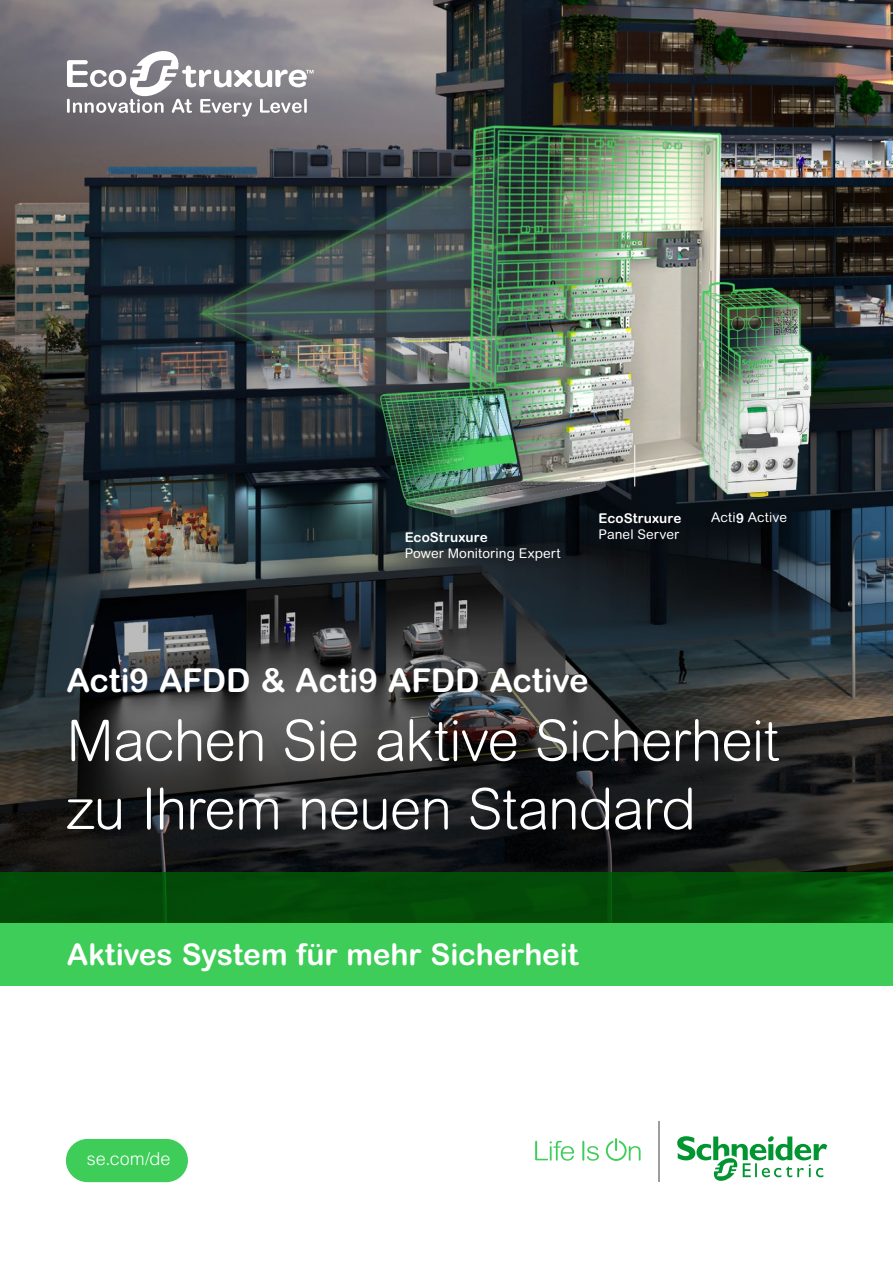
<style>
.page{position:relative;width:893px;height:1263px;background:#fff}
.page>*{position:absolute;margin:0;border:0;box-sizing:border-box;transform-origin:0 0}
.t1{font:300 57px/68.4px "Arial Rounded MT Pro";letter-spacing:-.015em;color:#fff}
.t2{font:700 33px "Arial Rounded MT Pro";letter-spacing:-.015em;color:#fff}
.t3{font:700 30px "Arial Rounded MT Pro";letter-spacing:-.005em;color:#fff}
.t4{font:300 18px "Arial MT Pro";letter-spacing:-.005em;color:#fff}
.t5{font:13.5px "Arial Rounded MT Pro";letter-spacing:.01em;color:#fff}
.t6{font:700 13.5px "Arial Rounded MT Pro";letter-spacing:.005em;color:#fff}
.s1{font-weight:700}
</style>
<div class="page">
<img style="left:0;top:0;width:893px;height:872px">
<svg style="left:67px;top:48px;width:247px;height:69px"></svg>
<svg style="left:0;top:872px;width:893px;height:113px;background:#229334"></svg>
<svg style="left:535px;top:1141px;width:39px;height:20px"></svg>
<svg style="left:582px;top:1141px;width:17px;height:20px"></svg>
<svg style="left:606px;top:1138px;width:34px;height:23px"></svg>
<hr style="left:658px;top:1121px;width:1px;height:60px;background:#9d9d9c">
<svg style="left:677px;top:1136px;width:150px;height:45px"></svg>
<div style="left:66px;top:1139px;width:122px;height:43px;background:#3dcd58;border-radius:22px"></div>
<div style="left:626px;top:438px;width:17px;height:55px;background:#9fa0a4;opacity:.75"></div>
<hr style="left:634px;top:445px;width:1px;height:41px;background:#fff">
<p class="t6" style="left:598px;top:510px;width:84px">EcoStruxure</p>
<p class="t5" style="left:711px;top:510px;width:77px">Acti<span class="s1">9</span> Active</p>
<p class="t6" style="left:405px;top:529px;width:84px">EcoStruxure</p>
<p class="t5" style="left:598px;top:526px;width:82px">Panel Server</p>
<p class="t5" style="left:405px;top:545px;width:157px">Power Monitoring Expert</p>
<p class="t2" style="left:66px;top:660px;width:524px">Acti9 AFDD &amp; Acti9 AFDD Active</p>
<p class="t1" style="left:66px;top:709px;width:714px">Machen Sie aktive Sicherheit zu Ihrem neuen Standard</p>
<p class="t3" style="left:67px;top:937px;width:513px">Aktives System für mehr Sicherheit</p>
<p class="t4" style="left:87px;top:1148px;width:85px">se.com/de</p>
</div>
